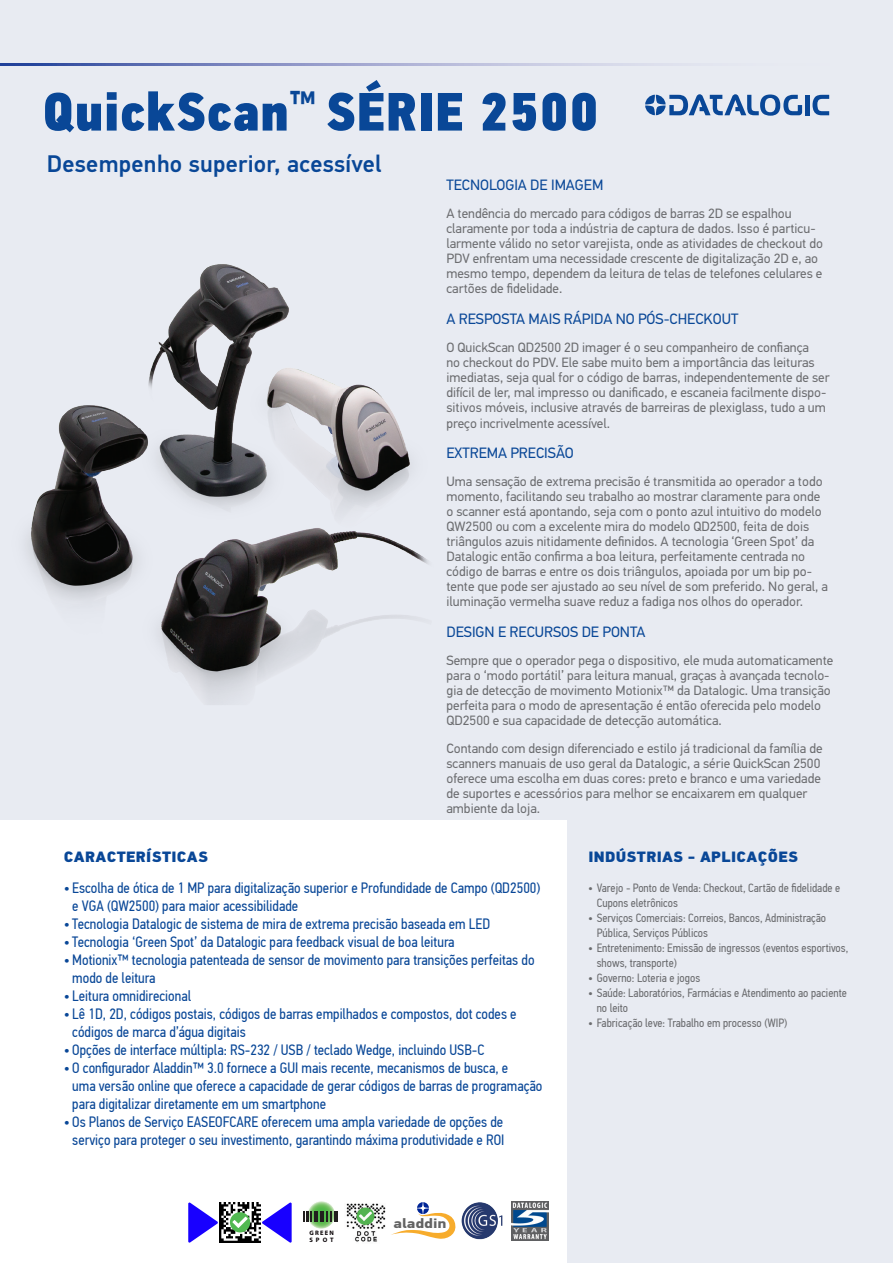
<style>
.page{position:relative;width:893px;height:1263px;background:#fff}
.page>*{position:absolute;margin:0;border:0;box-sizing:border-box;transform-origin:0 0}
.t1{font:54px "PF Din Text Cond Pro X Black";letter-spacing:.01em;color:#094797}
.t2{font:500 24px "PF Din Text Pro";letter-spacing:.01em;color:#094797}
.t3{font:15px/18px "PF Din Text Cond Pro";color:#094797}
.t4{font:15px "PF Din Text Pro";color:#094797}
.t5{font:900 15px "PF Din Text Pro";letter-spacing:.02em;color:#094797}
.t6{font:700 13.65px "PF Din Text Pro";color:#636363;scale:1.22 1}
.t7{font:13.5px/15px "PF Din Text Pro";color:#6c6d70}
.Punto_elenco_grigio{font:12px/15px "PF Din Text Cond Pro";color:#6c6d70}
.t8{font:700 6.45px/6.4px "Myriad Pro";letter-spacing:.2em;color:#080205}
</style>
<div class="page">
<div style="left:0;top:0;width:892px;height:1263px;background:#e8ebf2"></div>
<svg style="left:0;top:64px;width:893px;height:1px"></svg>
<div style="left:0;top:820px;width:567px;height:442px;background:#fff"></div>
<div style="left:805px;top:95px;width:5px;height:20px;background:#094797"></div>
<svg style="left:812px;top:95px;width:17px;height:20px"></svg>
<svg style="left:645px;top:94px;width:157px;height:22px"></svg>
<img style="left:461px;top:1202px;width:42px;height:38px">
<svg style="left:307px;top:1200px;width:28px;height:29px"></svg>
<svg style="left:303px;top:1211px;width:8px;height:11px"></svg>
<hr style="left:314px;top:1211px;width:4px;height:11px;background:#211e1e">
<hr style="left:320px;top:1211px;width:4px;height:11px;background:#211e1e">
<svg style="left:327px;top:1211px;width:5px;height:11px"></svg>
<hr style="left:334px;top:1211px;width:4px;height:11px;background:#211e1e">
<svg style="left:391px;top:1202px;width:65px;height:37px"></svg>
<img style="left:512px;top:1202px;width:36px;height:38px">
<img style="left:346px;top:1203px;width:40px;height:39px">
<img style="left:220px;top:1202px;width:40px;height:40px">
<div style="left:230px;top:1212px;width:20px;height:20px;background:#52b952;border-radius:50%"></div>
<svg style="left:232px;top:1216px;width:16px;height:12px"></svg>
<svg style="left:262px;top:1202px;width:30px;height:41px"></svg>
<svg style="left:188px;top:1202px;width:30px;height:41px"></svg>
<img style="left:26px;top:264px;width:403px;height:441px">
<p class="t1" style="left:43px;top:78px;width:557px">QuickScan<sup>™</sup> SÉRIE 2500</p>
<p class="t2" style="left:47px;top:150px;width:336px">Desempenho superior, acessível</p>
<p class="t4" style="left:446px;top:176px;width:158px">TECNOLOGIA DE IMAGEM</p>
<p class="t7" style="left:446px;top:206px;width:378px">A tendência do mercado para códigos de barras 2D se espalhou claramente por toda a indústria de captura de dados. Isso é particu&shy;larmente válido no setor varejista, onde as atividades de checkout do PDV enfrentam uma necessidade crescente de digitalização 2D e, ao mesmo tempo, dependem da leitura de telas de telefones celulares e cartões de fidelidade.</p>
<p class="t4" style="left:446px;top:310px;width:293px">A RESPOSTA MAIS RÁPIDA NO PÓS-CHECKOUT</p>
<p class="t7" style="left:446px;top:339px;width:385px">O QuickScan QD2500 2D imager é o seu companheiro de confiança<br>no checkout do PDV. Ele sabe muito bem a importância das leituras imediatas, seja qual for o código de barras, independentemente de ser difícil de ler, mal impresso ou danificado, e escaneia facilmente dispo&shy;sitivos móveis, inclusive através de barreiras de plexiglass, tudo a um preço incrivelmente acessível.</p>
<p class="t4" style="left:446px;top:444px;width:129px">EXTREMA PRECISÃO</p>
<p class="t7" style="left:446px;top:474px;width:383px">Uma sensação de extrema precisão é transmitida ao operador a todo momento, facilitando seu trabalho ao mostrar claramente para onde o scanner está apontando, seja com o ponto azul intuitivo do modelo QW2500 ou com a excelente mira do modelo QD2500, feita de dois triângulos azuis nitidamente definidos. A tecnologia ‘Green Spot’ da Datalogic então confirma a boa leitura, perfeitamente centrada no código de barras e entre os dois triângulos, apoiada por um bip po&shy;tente que pode ser ajustado ao seu nível de som preferido. No geral, a iluminação vermelha suave reduz a fadiga nos olhos do operador.</p>
<p class="t4" style="left:446px;top:623px;width:201px">DESIGN E RECURSOS DE PONTA</p>
<p class="t7" style="left:446px;top:653px;width:388px">Sempre que o operador pega o dispositivo, ele muda automaticamente para o ‘modo portátil’ para leitura manual, graças à avançada tecnolo&shy;gia de detecção de movimento Motionix™ da Datalogic. Uma transição perfeita para o modo de apresentação é então oferecida pelo modelo QD2500 e sua capacidade de detecção automática.</p>
<p class="t7" style="left:446px;top:740px;width:378px">Contando com design diferenciado e estilo já tradicional da família de scanners manuais de uso geral da Datalogic, a série QuickScan 2500 oferece uma escolha em duas cores: preto e branco e uma variedade de suportes e acessórios para melhor se encaixarem em qualquer ambiente da loja.</p>
<p class="t5" style="left:588px;top:847px;width:211px">INDÚSTRIAS - APLICAÇÕES</p>
<p class="Punto_elenco_grigio" style="left:588px;top:880px;width:253px">• Varejo - Ponto de Venda: Checkout, Cartão de fidelidade e</p>
<p class="Punto_elenco_grigio" style="left:597px;top:895px;width:83px">Cupons eletrônicos</p>
<p class="Punto_elenco_grigio" style="left:597px;top:910px;width:231px;text-indent:-9px">• Serviços Comerciais: Correios, Bancos, Administração<br>Pública, Serviços Públicos</p>
<p class="Punto_elenco_grigio" style="left:597px;top:940px;width:253px;text-indent:-9px">• Entretenimento: Emissão de ingressos (eventos esportivos, shows, transporte)</p>
<p class="Punto_elenco_grigio" style="left:588px;top:970px;width:113px">• Governo: Loteria e jogos</p>
<p class="Punto_elenco_grigio" style="left:597px;top:985px;width:252px;text-indent:-9px">• Saúde: Laboratórios, Farmácias e Atendimento ao paciente no leito</p>
<p class="Punto_elenco_grigio" style="left:588px;top:1015px;width:201px">• Fabricação leve: Trabalho em processo (WIP)</p>
<p class="t5" style="left:64px;top:847px;width:146px">CARACTERÍSTICAS</p>
<p class="t3" style="left:72px;top:879px;width:469px;text-indent:-9px">• Escolha de ótica de 1 MP para digitalização superior e Profundidade de Campo (QD2500) e VGA (QW2500) para maior acessibilidade</p>
<p class="t3" style="left:64px;top:915px;width:428px">• Tecnologia Datalogic de sistema de mira de extrema precisão baseada em LED</p>
<p class="t3" style="left:64px;top:933px;width:392px">• Tecnologia ‘Green Spot’ da Datalogic para feedback visual de boa leitura</p>
<p class="t3" style="left:72px;top:951px;width:464px;text-indent:-9px">• Motionix™ tecnologia patenteada de sensor de movimento para transições perfeitas do modo de leitura</p>
<p class="t3" style="left:64px;top:987px;width:129px">• Leitura omnidirecional</p>
<p class="t3" style="left:72px;top:1005px;width:446px;text-indent:-9px">• Lê 1D, 2D, códigos postais, códigos de barras empilhados e compostos, dot codes e códigos de marca d’água digitais</p>
<p class="t3" style="left:64px;top:1041px;width:422px">• Opções de interface múltipla: RS-232 / USB / teclado Wedge, incluindo USB-C</p>
<p class="t3" style="left:72px;top:1059px;width:472px;text-indent:-9px">• O configurador Aladdin™ 3.0 fornece a GUI mais recente, mecanismos de busca, e<br>uma versão online que oferece a capacidade de gerar códigos de barras de programação para digitalizar diretamente em um smartphone</p>
<p class="t3" style="left:64px;top:1113px;width:442px;text-align:center">• Os Planos de Serviço EASEOFCARE oferecem uma ampla variedade de opções de serviço para proteger o seu investimento, garantindo máxima produtividade e ROI</p>
<p class="t8" style="left:309px;top:1230px;width:26px">GREEN<br>SPOT</p>
<p class="t6" style="left:393px;top:1215px;width:45px">aladdin</p>
</div>
